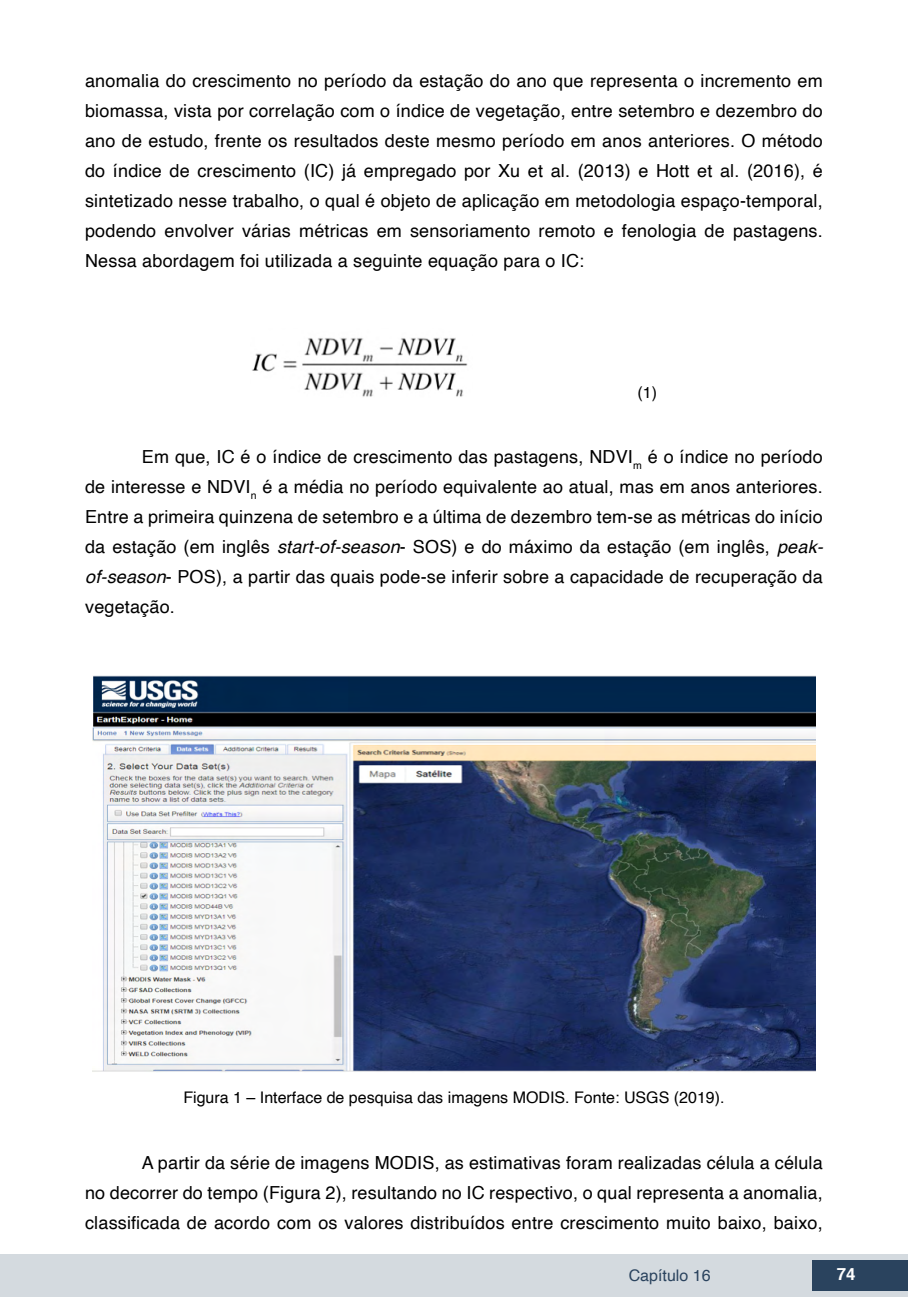
<style>
.page{position:relative;width:908px;height:1304px;background:#fff}
.page>*{position:absolute;margin:0;border:0;box-sizing:border-box;transform-origin:0 0}
.txt{font:18px/30px "Helvetica";letter-spacing:.01em;color:#000;text-align:justify}
.t1{font:700 16.8px "Helvetica";color:#fff}
.imagens_graf_tab{font:16px "Helvetica";color:#000}
.t2{font:16px "Helvetica";color:#2a435e}
.s1{font-style:italic}
</style>
<div class="page">
<div style="left:0;top:1254px;width:906px;height:43px;background:#d4dadf"></div>
<div style="left:812px;top:1261px;width:95px;height:30px;background:#2a435e"></div>
<img style="left:252px;top:338px;width:216px;height:59px">
<img style="left:92px;top:675px;width:723px;height:397px">
<p class="txt" style="left:85px;top:66px;width:738px">anomalia do crescimento no período da estação do ano que representa o incremento em biomassa, vista por correlação com o índice de vegetação, entre setembro e dezembro do ano de estudo, frente os resultados deste mesmo período em anos anteriores. O método do índice de crescimento (IC) já empregado por Xu et al. (2013) e Hott et al. (2016), é sintetizado nesse trabalho, o qual é objeto de aplicação em metodologia espaço-temporal, podendo envolver várias métricas em sensoriamento remoto e fenologia de pastagens.<br>Nessa abordagem foi utilizada a seguinte equação para o IC:</p>
<p class="imagens_graf_tab" style="left:637px;top:380px;width:21px">(1)</p>
<p class="txt" style="left:85px;top:443px;width:739px;text-indent:57px">Em que, IC é o índice de crescimento das pastagens, NDVI<sub>m</sub> é o índice no período de interesse e NDVI<sub>n</sub> é a média no período equivalente ao atual, mas em anos anteriores.<br>Entre a primeira quinzena de setembro e a última de dezembro tem-se as métricas do início da estação (em inglês <span class="s1">start-of-season</span>- SOS) e do máximo da estação (em inglês, <span class="s1">peak&shy;of-season</span>- POS), a partir das quais pode-se inferir sobre a capacidade de recuperação da vegetação.</p>
<p class="imagens_graf_tab" style="left:183px;top:1085px;width:542px">Figura 1 – Interface de pesquisa das imagens MODIS. Fonte: USGS (2019).</p>
<p class="txt" style="left:85px;top:1148px;width:738px;text-indent:57px">A partir da série de imagens MODIS, as estimativas foram realizadas célula a célula no decorrer do tempo (Figura 2), resultando no IC respectivo, o qual representa a anomalia, classificada de acordo com os valores distribuídos entre crescimento muito baixo, baixo,</p>
<p class="t2" style="left:628px;top:1263px;width:83px">Capítulo 16</p>
<p class="t1" style="left:836px;top:1261px;width:20px">74</p>
</div>
